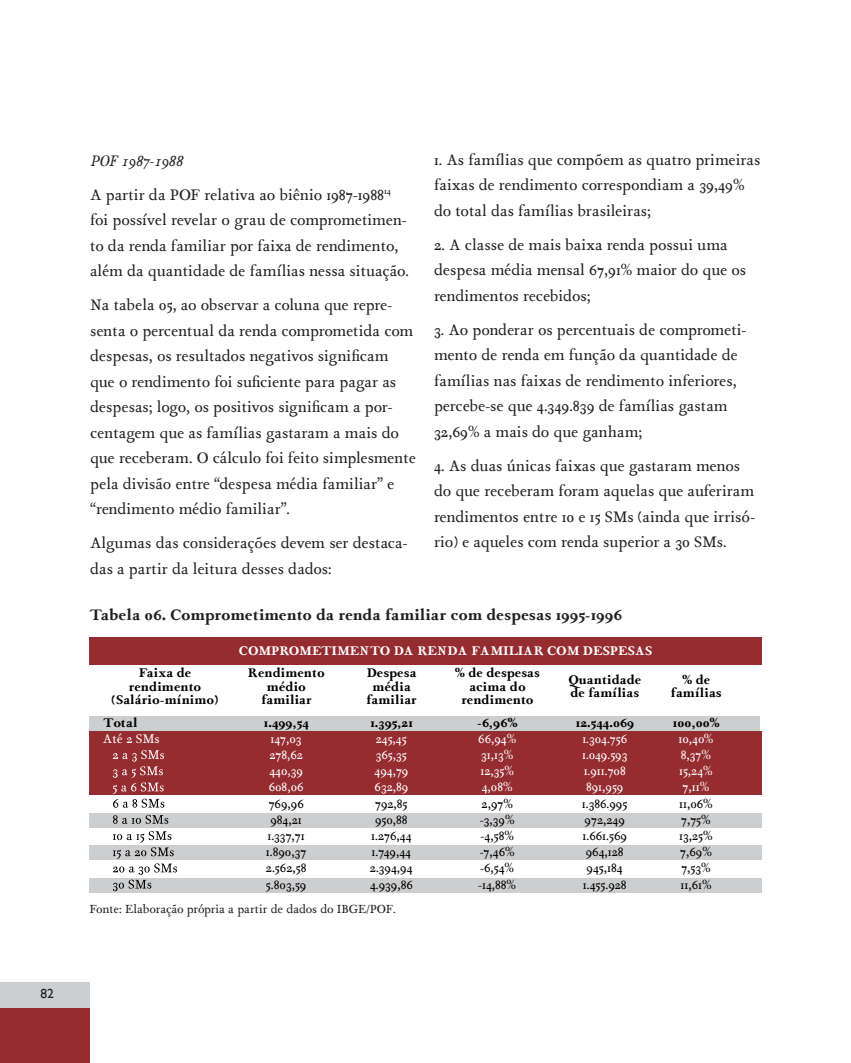
<style>
.page{position:relative;width:851px;height:1063px;background:#fff}
.page>*{position:absolute;margin:0;border:0;box-sizing:border-box;transform-origin:0 0}
.t1{font:16.5px/25.5px "Isidora";color:#231f20}
.t2{font:700 16.5px "Isidora";color:#231f20}
.t3{font:13.65px "Isidora";color:#000}
.t4{font:700 13.65px/13.5px "Isidora";color:#000;text-align:center}
.t5{font:13.65px "Isidora";color:#fff}
.t6{font:700 13.65px "Isidora";color:#fff}
.t7{font:13.5px "Gill Sans";color:#231f20}
.t8{font:12.75px "Isidora";color:#231f20}
.s1{font-style:italic}
</style>
<div class="page">
<div style="left:0;top:982px;width:89px;height:27px;background:#cdced0"></div>
<div style="left:0;top:1009px;width:89px;height:54px;background:#952c30"></div>
<div style="left:89px;top:878px;width:672px;height:15px;background:#cdced0"></div>
<div style="left:89px;top:845px;width:672px;height:15px;background:#cdced0"></div>
<div style="left:89px;top:813px;width:672px;height:15px;background:#cdced0"></div>
<div style="left:89px;top:716px;width:670px;height:15px;background:#cdced0"></div>
<div style="left:89px;top:731px;width:672px;height:64px;background:#952c30"></div>
<div style="left:89px;top:637px;width:672px;height:27px;background:#952c30"></div>
<svg style="left:113px;top:750px;width:51px;height:58px"></svg>
<svg style="left:113px;top:815px;width:55px;height:9px"></svg>
<svg style="left:113px;top:831px;width:64px;height:60px"></svg>
<p class="t7" style="left:40px;top:985px;width:15px">82</p>
<p class="t1" style="left:90px;top:143px;width:302px;line-height:34px"><span class="s1">POF 1987-1988<br></span>A partir da POF relativa ao biênio 1987-1988<sup>14</sup></p>
<p class="t1" style="left:90px;top:207px;width:320px">foi possível revelar o grau de comprometimen&shy;to da renda familiar por faixa de rendimento, além da quantidade de famílias nessa situação.</p>
<p class="t1" style="left:90px;top:292px;width:327px">Na tabela 05, ao observar a coluna que repre&shy;senta o percentual da renda comprometida com despesas, os resultados negativos significam que o rendimento foi suficiente para pagar as despesas; logo, os positivos significam a por&shy;centagem que as famílias gastaram a mais do que receberam. O cálculo foi feito simplesmente pela divisão entre “despesa média familiar” e “rendimento médio familiar”.</p>
<p class="t1" style="left:90px;top:530px;width:319px">Algumas das considerações devem ser destaca&shy;das a partir da leitura desses dados:</p>
<p class="t1" style="left:434px;top:146px;width:328px">1. As famílias que compõem as quatro primeiras faixas de rendimento correspondiam a 39,49% do total das famílias brasileiras;</p>
<p class="t1" style="left:434px;top:231px;width:313px">2. A classe de mais baixa renda possui uma despesa média mensal 67,91% maior do que os rendimentos recebidos;</p>
<p class="t1" style="left:434px;top:316px;width:314px">3. Ao ponderar os percentuais de comprometi&shy;mento de renda em função da quantidade de famílias nas faixas de rendimento inferiores, percebe-se que 4.349.839 de famílias gastam 32,69% a mais do que ganham;</p>
<p class="t1" style="left:434px;top:452px;width:322px">4. As duas únicas faixas que gastaram menos do que receberam foram aquelas que auferiram rendimentos entre 10 e 15 SMs (ainda que irrisó&shy;rio) e aqueles com renda superior a 30 SMs.</p>
<p class="t2" style="left:89px;top:604px;width:534px">Tabela 06. Comprometimento da renda familiar com despesas 1995-1996</p>
<p class="t6" style="left:238px;top:642px;width:415px">COMPROMETIMENTO DA RENDA FAMILIAR COM DESPESAS</p>
<p class="t4" style="left:111px;top:666px;width:108px">Faixa de rendimento (Salário-mínimo)</p>
<p class="t4" style="left:247px;top:666px;width:78px">Rendimento médio familiar</p>
<p class="t4" style="left:366px;top:666px;width:52px">Despesa média familiar</p>
<p class="t4" style="left:454px;top:666px;width:87px">% de despesas acima do rendimento</p>
<p class="t4" style="left:568px;top:673px;width:74px;text-align:left">Quantidade de famílias</p>
<p class="t4" style="left:670px;top:673px;width:52px">% de famílias</p>
<p class="t4" style="left:103px;top:716px;width:36px">Total</p>
<p class="t4" style="left:263px;top:716px;width:46px">1.499,54</p>
<p class="t4" style="left:370px;top:716px;width:44px">1.395,21</p>
<p class="t4" style="left:477px;top:716px;width:42px">-6,96%</p>
<p class="t4" style="left:575px;top:716px;width:60px">12.544.069</p>
<p class="t4" style="left:672px;top:716px;width:48px">100,00%</p>
<p class="t5" style="left:103px;top:729px;width:58px">Até 2 SMs</p>
<p class="t5" style="left:270px;top:729px;width:33px">147,03</p>
<p class="t5" style="left:375px;top:729px;width:33px">245,45</p>
<p class="t5" style="left:478px;top:729px;width:40px">66,94%</p>
<p class="t5" style="left:582px;top:729px;width:46px">1.304.756</p>
<p class="t5" style="left:678px;top:729px;width:37px">10,40%</p>
<p class="t5" style="left:269px;top:745px;width:35px">278,62</p>
<p class="t5" style="left:375px;top:745px;width:33px">365,35</p>
<p class="t5" style="left:481px;top:745px;width:34px">31,13%</p>
<p class="t5" style="left:582px;top:745px;width:47px">1.049.593</p>
<p class="t5" style="left:680px;top:745px;width:32px">8,37%</p>
<p class="t5" style="left:269px;top:762px;width:35px">440,39</p>
<p class="t5" style="left:374px;top:762px;width:35px">494,79</p>
<p class="t5" style="left:480px;top:762px;width:35px">12,35%</p>
<p class="t5" style="left:583px;top:762px;width:44px">1.911.708</p>
<p class="t5" style="left:679px;top:762px;width:35px">15,24%</p>
<p class="t5" style="left:269px;top:778px;width:36px">608,06</p>
<p class="t5" style="left:374px;top:778px;width:35px">632,89</p>
<p class="t5" style="left:481px;top:778px;width:32px">4,08%</p>
<p class="t5" style="left:586px;top:778px;width:39px">891,959</p>
<p class="t5" style="left:682px;top:778px;width:28px">7,11%</p>
<p class="t3" style="left:269px;top:794px;width:37px">769,96</p>
<p class="t3" style="left:375px;top:794px;width:34px">792,85</p>
<p class="t3" style="left:481px;top:794px;width:33px">2,97%</p>
<p class="t3" style="left:581px;top:794px;width:47px">1.386.995</p>
<p class="t3" style="left:679px;top:794px;width:35px">11,06%</p>
<p class="t3" style="left:270px;top:810px;width:33px">984,21</p>
<p class="t3" style="left:375px;top:810px;width:34px">950,88</p>
<p class="t3" style="left:480px;top:810px;width:36px">-3,39%</p>
<p class="t3" style="left:584px;top:810px;width:42px">972,249</p>
<p class="t3" style="left:681px;top:810px;width:31px">7,75%</p>
<p class="t3" style="left:267px;top:826px;width:39px">1.337,71</p>
<p class="t3" style="left:371px;top:826px;width:42px">1.276,44</p>
<p class="t3" style="left:480px;top:826px;width:35px">-4,58%</p>
<p class="t3" style="left:582px;top:826px;width:46px">1.661.569</p>
<p class="t3" style="left:679px;top:826px;width:35px">13,25%</p>
<p class="t3" style="left:266px;top:843px;width:42px">1.890,37</p>
<p class="t3" style="left:371px;top:843px;width:41px">1.749,44</p>
<p class="t3" style="left:479px;top:843px;width:36px">-7,46%</p>
<p class="t3" style="left:585px;top:843px;width:39px">964,128</p>
<p class="t3" style="left:680px;top:843px;width:33px">7,69%</p>
<p class="t3" style="left:266px;top:859px;width:42px">2.562,58</p>
<p class="t3" style="left:370px;top:859px;width:44px">2.394,94</p>
<p class="t3" style="left:480px;top:859px;width:35px">-6,54%</p>
<p class="t3" style="left:586px;top:859px;width:38px">945,184</p>
<p class="t3" style="left:681px;top:859px;width:31px">7,53%</p>
<p class="t3" style="left:266px;top:875px;width:42px">5.803,59</p>
<p class="t3" style="left:370px;top:875px;width:44px">4.939,86</p>
<p class="t3" style="left:478px;top:875px;width:39px">-14,88%</p>
<p class="t3" style="left:582px;top:875px;width:45px">1.455.928</p>
<p class="t3" style="left:680px;top:875px;width:33px">11,61%</p>
<p class="t8" style="left:89px;top:900px;width:308px">Fonte: Elaboração própria a partir de dados do IBGE/POF.</p>
</div>
